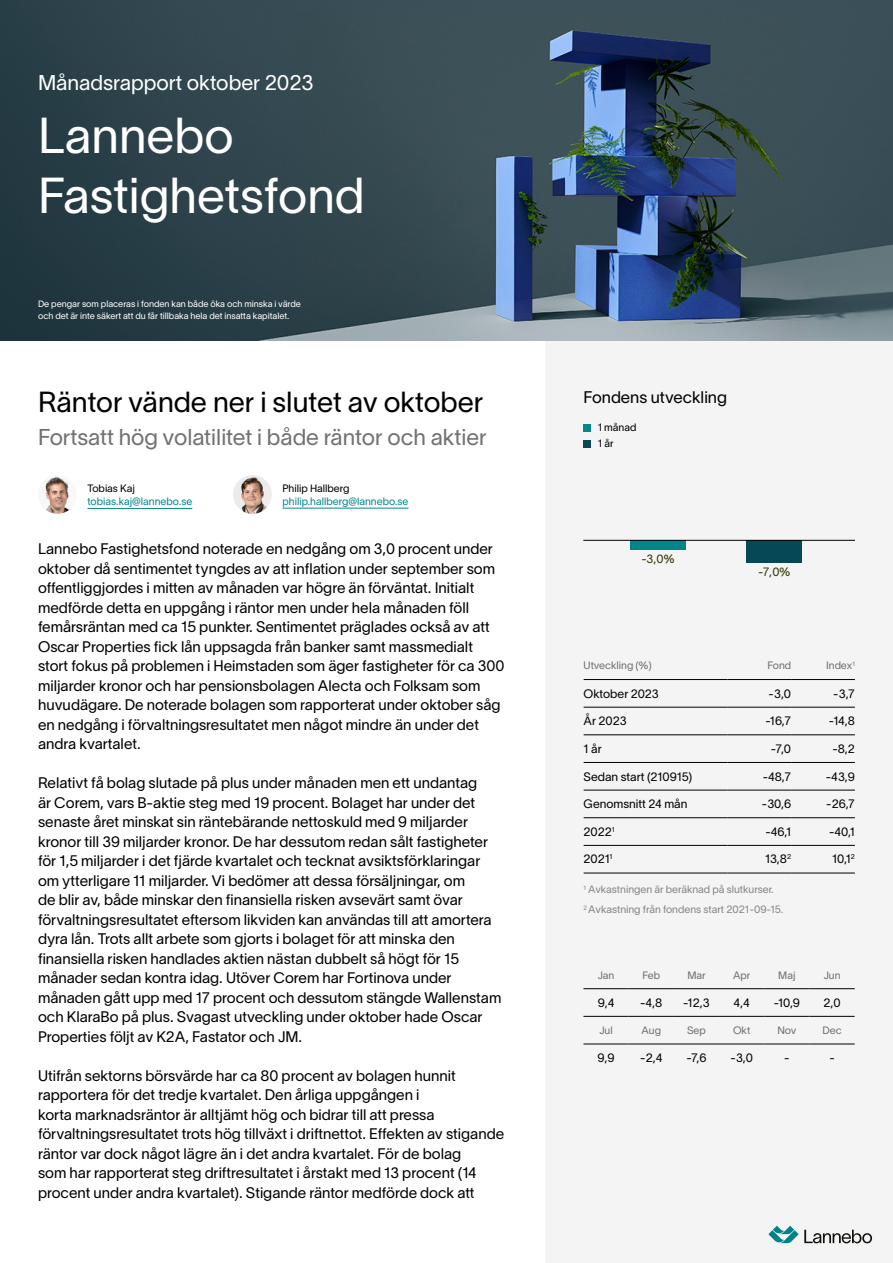
<style>
.page{position:relative;width:893px;height:1263px;background:#fff}
.page>*{position:absolute;margin:0;border:0;box-sizing:border-box;transform-origin:0 0}
.t1{font:49.5px/59.4px "Lausanne 300";color:#fff}
.t2{font:28.5px "Lausanne 300";color:#000}
.t3{font:22.5px "Lausanne 300";color:#717171}
.t4{font:21px "Lausanne 300";color:#fff}
.t5{font:16.5px "Lausanne 300";color:#000}
.t6{font:15px/19.5px "Lausanne 300";color:#000}
.t7{font:12px "Lausanne 300";color:#000}
.t8{font:11.85px "Lausanne 300";color:#330}
.t9{font:10.5px/20.1px "Lausanne 300";color:#868686}
.t10{font:10.5px "Lausanne 300";color:#707070}
.t11{font:10.5px "Lausanne 300";color:#09868c}
.t12{font:10.5px/16.4px "Lausanne 300";color:#000}
.t13{font:9px/12px "Lausanne 300";color:#fff}
</style>
<div class="page">
<div style="left:546px;top:340px;width:347px;height:923px;background:#f5f4f4"></div>
<img style="left:0;top:0;width:893px;height:340px">
<div style="left:631px;top:540px;width:55px;height:10px;background:#00858b"></div>
<div style="left:747px;top:540px;width:55px;height:22px;background:#064856"></div>
<hr style="left:583px;top:540px;width:272px;height:1px;background:#000">
<hr style="left:584px;top:679px;width:143px;height:1px;background:#000">
<hr style="left:727px;top:679px;width:64px;height:1px;background:#000">
<hr style="left:791px;top:679px;width:64px;height:1px;background:#000">
<hr style="left:584px;top:707px;width:143px;height:1px;background:#000">
<hr style="left:727px;top:707px;width:64px;height:1px;background:#000">
<hr style="left:791px;top:707px;width:64px;height:1px;background:#000">
<hr style="left:584px;top:734px;width:143px;height:1px;background:#000">
<hr style="left:727px;top:734px;width:64px;height:1px;background:#000">
<hr style="left:791px;top:734px;width:64px;height:1px;background:#000">
<hr style="left:584px;top:762px;width:143px;height:1px;background:#000">
<hr style="left:727px;top:762px;width:64px;height:1px;background:#000">
<hr style="left:791px;top:762px;width:64px;height:1px;background:#000">
<hr style="left:584px;top:790px;width:143px;height:1px;background:#000">
<hr style="left:727px;top:790px;width:64px;height:1px;background:#000">
<hr style="left:791px;top:790px;width:64px;height:1px;background:#000">
<hr style="left:584px;top:817px;width:143px;height:1px;background:#000">
<hr style="left:727px;top:817px;width:64px;height:1px;background:#000">
<hr style="left:791px;top:817px;width:64px;height:1px;background:#000">
<hr style="left:584px;top:845px;width:143px;height:1px;background:#000">
<hr style="left:727px;top:845px;width:64px;height:1px;background:#000">
<hr style="left:791px;top:845px;width:64px;height:1px;background:#000">
<hr style="left:584px;top:873px;width:143px;height:1px;background:#000">
<hr style="left:727px;top:873px;width:64px;height:1px;background:#000">
<hr style="left:791px;top:873px;width:64px;height:1px;background:#000">
<hr style="left:583px;top:988px;width:46px;height:1px;background:#000">
<hr style="left:629px;top:988px;width:45px;height:1px;background:#000">
<hr style="left:674px;top:988px;width:45px;height:1px;background:#000">
<hr style="left:719px;top:988px;width:45px;height:1px;background:#000">
<hr style="left:764px;top:988px;width:45px;height:1px;background:#000">
<hr style="left:809px;top:988px;width:46px;height:1px;background:#000">
<hr style="left:583px;top:1016px;width:46px;height:1px;background:#000">
<hr style="left:629px;top:1016px;width:45px;height:1px;background:#000">
<hr style="left:674px;top:1016px;width:45px;height:1px;background:#000">
<hr style="left:719px;top:1016px;width:45px;height:1px;background:#000">
<hr style="left:764px;top:1016px;width:45px;height:1px;background:#000">
<hr style="left:809px;top:1016px;width:46px;height:1px;background:#000">
<hr style="left:583px;top:1044px;width:46px;height:1px;background:#000">
<hr style="left:629px;top:1044px;width:45px;height:1px;background:#000">
<hr style="left:674px;top:1044px;width:45px;height:1px;background:#000">
<hr style="left:719px;top:1044px;width:45px;height:1px;background:#000">
<hr style="left:764px;top:1044px;width:45px;height:1px;background:#000">
<hr style="left:809px;top:1044px;width:46px;height:1px;background:#000">
<div style="left:584px;top:424px;width:7px;height:7px;background:#09868c"></div>
<div style="left:584px;top:440px;width:7px;height:7px;background:#0a4856"></div>
<svg style="left:768px;top:1226px;width:104px;height:17px"></svg>
<img style="left:38px;top:475px;width:39px;height:39px;border-radius:19px">
<img style="left:233px;top:475px;width:39px;height:39px;border-radius:19px">
<hr style="left:87px;top:508px;width:105px;height:1px;background:#09868c">
<hr style="left:282px;top:508px;width:126px;height:1px;background:#09868c">
<h3 class="t4" style="left:38px;top:70px;width:277px">Månadsrapport oktober 2023</h3>
<h1 class="t1" style="left:38px;top:105px;width:328px">Lannebo<br>Fastighetsfond</h1>
<p class="t13" style="left:38px;top:297px;width:264px">De pengar som placeras i fonden kan både öka och minska i värde och det är inte säkert att du får tillbaka hela det insatta kapitalet.</p>
<h2 class="t2" style="left:38px;top:384px;width:447px">Räntor vände ner i slutet av oktober</h2>
<h3 class="t3" style="left:38px;top:423px;width:450px">Fortsatt hög volatilitet i både räntor och aktier</h3>
<p class="t12" style="left:87px;top:480px;width:49px">Tobias Kaj</p>
<p class="t11" style="left:87px;top:494px;width:106px">tobias.kaj@lannebo.se</p>
<p class="t12" style="left:282px;top:480px;width:68px">Philip Hallberg</p>
<p class="t11" style="left:282px;top:494px;width:127px">philip.hallberg@lannebo.se</p>
<p class="t6" style="left:38px;top:539px;width:468px">Lannebo Fastighetsfond noterade en nedgång om 3,0 procent under oktober då sentimentet tyngdes av att inflation under september som offentliggjordes i mitten av månaden var högre än förväntat. Initialt medförde detta en uppgång i räntor men under hela månaden föll femårsräntan med ca 15 punkter. Sentimentet präglades också av att Oscar Properties fick lån uppsagda från banker samt massmedialt stort fokus på problemen i Heimstaden som äger fastigheter för ca 300 miljarder kronor och har pensionsbolagen Alecta och Folksam som huvudägare. De noterade bolagen som rapporterat under oktober såg en nedgång i förvaltningsresultatet men något mindre än under det andra kvartalet.</p>
<p class="t6" style="left:38px;top:773px;width:465px">Relativt få bolag slutade på plus under månaden men ett undantag<br>är Corem, vars B-aktie steg med 19 procent. Bolaget har under det senaste året minskat sin räntebärande nettoskuld med 9 miljarder kronor till 39 miljarder kronor. De har dessutom redan sålt fastigheter för 1,5 miljarder i det fjärde kvartalet och tecknat avsiktsförklaringar om ytterligare 11 miljarder. Vi bedömer att dessa försäljningar, om<br>de blir av, både minskar den finansiella risken avsevärt samt övar förvaltningsresultatet eftersom likviden kan användas till att amortera dyra lån. Trots allt arbete som gjorts i bolaget för att minska den finansiella risken handlades aktien nästan dubbelt så högt för 15 månader sedan kontra idag. Utöver Corem har Fortinova under månaden gått upp med 17 procent och dessutom stängde Wallenstam och KlaraBo på plus. Svagast utveckling under oktober hade Oscar Properties följt av K2A, Fastator och JM.</p>
<p class="t6" style="left:38px;top:1065px;width:468px">Utifrån sektorns börsvärde har ca 80 procent av bolagen hunnit rapportera för det tredje kvartalet. Den årliga uppgången i<br>korta marknadsräntor är alltjämt hög och bidrar till att pressa förvaltningsresultatet trots hög tillväxt i driftnettot. Effekten av stigande räntor var dock något lägre än i det andra kvartalet. För de bolag<br>som har rapporterat steg driftresultatet i årstakt med 13 procent (14 procent under andra kvartalet). Stigande räntor medförde dock att</p>
<p class="t5" style="left:584px;top:386px;width:145px">Fondens utveckling</p>
<p class="t12" style="left:598px;top:419px;width:40px">1 månad<br>1 år</p>
<p class="t8" style="left:642px;top:551px;width:35px">-3,0%</p>
<p class="t8" style="left:758px;top:564px;width:34px">-7,0%</p>
<p class="t10" style="left:584px;top:659px;width:70px">Utveckling (%)</p>
<p class="t10" style="left:767px;top:659px;width:25px">Fond</p>
<p class="t10" style="left:826px;top:659px;width:30px">Index<sup>1</sup></p>
<p class="t7" style="left:584px;top:686px;width:77px">Oktober 2023</p>
<p class="t7" style="left:584px;top:713px;width:45px">År 2023</p>
<p class="t7" style="left:584px;top:741px;width:20px">1 år</p>
<p class="t7" style="left:584px;top:769px;width:110px">Sedan start (210915)</p>
<p class="t7" style="left:584px;top:796px;width:105px">Genomsnitt 24 mån</p>
<p class="t7" style="left:584px;top:824px;width:33px">2022<sup>1</sup></p>
<p class="t7" style="left:765px;top:824px;width:27px">-46,1</p>
<p class="t7" style="left:829px;top:824px;width:27px">-40,1</p>
<p class="t7" style="left:584px;top:852px;width:30px">2021<sup>1</sup></p>
<p class="t7" style="left:765px;top:852px;width:28px">13,8<sup>2</sup></p>
<p class="t7" style="left:832px;top:852px;width:24px">10,1<sup>2</sup></p>
<p class="t7" style="left:768px;top:686px;width:24px">-3,0</p>
<p class="t7" style="left:833px;top:686px;width:23px">-3,7</p>
<p class="t7" style="left:765px;top:713px;width:27px">-16,7</p>
<p class="t7" style="left:829px;top:713px;width:28px">-14,8</p>
<p class="t7" style="left:771px;top:741px;width:22px">-7,0</p>
<p class="t7" style="left:832px;top:741px;width:24px">-8,2</p>
<p class="t7" style="left:763px;top:769px;width:30px">-48,7</p>
<p class="t7" style="left:826px;top:769px;width:31px">-43,9</p>
<p class="t7" style="left:762px;top:796px;width:31px">-30,6</p>
<p class="t7" style="left:826px;top:796px;width:30px">-26,7</p>
<p class="t9" style="left:583px;top:879px;width:201px"><sup>1</sup> Avkastningen är beräknad på slutkurser.<br><sup>2</sup> Avkastning från fondens start 2021-09-15.</p>
<p class="t10" style="left:598px;top:968px;width:18px">Jan</p>
<p class="t10" style="left:642px;top:968px;width:19px">Feb</p>
<p class="t10" style="left:687px;top:968px;width:20px">Mar</p>
<p class="t10" style="left:733px;top:968px;width:19px">Apr</p>
<p class="t10" style="left:778px;top:968px;width:19px">Maj</p>
<p class="t10" style="left:824px;top:968px;width:18px">Jun</p>
<p class="t7" style="left:598px;top:995px;width:18px">9,4</p>
<p class="t7" style="left:640px;top:995px;width:24px">-4,8</p>
<p class="t7" style="left:683px;top:995px;width:28px">-12,3</p>
<p class="t7" style="left:733px;top:995px;width:18px">4,4</p>
<p class="t7" style="left:774px;top:995px;width:28px">-10,9</p>
<p class="t7" style="left:823px;top:995px;width:19px">2,0</p>
<p class="t10" style="left:599px;top:1023px;width:15px">Jul</p>
<p class="t10" style="left:641px;top:1023px;width:21px">Aug</p>
<p class="t10" style="left:687px;top:1023px;width:20px">Sep</p>
<p class="t10" style="left:733px;top:1023px;width:19px">Okt</p>
<p class="t10" style="left:777px;top:1023px;width:21px">Nov</p>
<p class="t10" style="left:822px;top:1023px;width:21px">Dec</p>
<p class="t7" style="left:597px;top:1050px;width:19px">9,9</p>
<p class="t7" style="left:640px;top:1050px;width:24px">-2,4</p>
<p class="t7" style="left:686px;top:1050px;width:22px">-7,6</p>
<p class="t7" style="left:730px;top:1050px;width:24px">-3,0</p>
<p class="t7" style="left:784px;top:1050px;width:7px">-</p>
<p class="t7" style="left:829px;top:1050px;width:7px">-</p>
</div>
